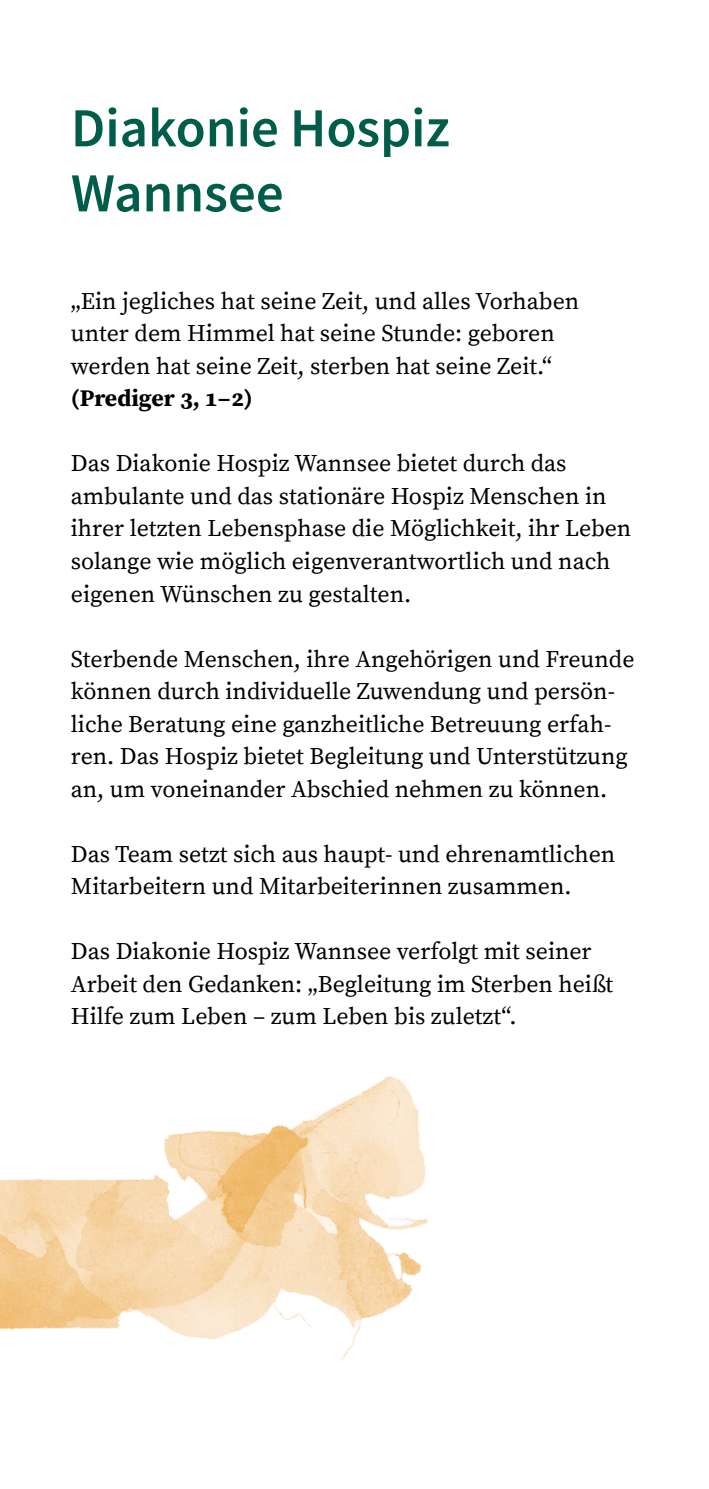
<style>
.page{position:relative;width:709px;height:1489px;background:#fff}
.page>*{position:absolute;margin:0;border:0;box-sizing:border-box;transform-origin:0 0}
.t1{font:600 55px/65px "Source Sans Pro";color:#005d4a}
.t2{font:23.75px/32.5px "Source Serif Pro";color:#000}
.t3{font:700 23.75px "Source Serif Pro";color:#000}
</style>
<div class="page">
<img style="left:0;top:1076px;width:428px;height:285px">
<h1 class="t1" style="left:71px;top:95px;width:380px">Diakonie Hospiz<br>Wannsee</h1>
<p class="t2" style="left:71px;top:286px;width:510px">„Ein jegliches hat seine Zeit, und alles Vorhaben unter dem Himmel hat seine Stunde: geboren werden hat seine Zeit, sterben hat seine Zeit.“</p>
<p class="t3" style="left:71px;top:382px;width:183px">(Prediger 3, 1–2)</p>
<p class="t2" style="left:71px;top:448px;width:562px">Das Diakonie Hospiz Wannsee bietet durch das ambulante und das stationäre Hospiz Menschen in ihrer letzten Lebensphase die Möglichkeit, ihr Leben solange wie möglich eigenverantwortlich und nach eigenen Wünschen zu gestalten.</p>
<p class="t2" style="left:71px;top:643px;width:565px">Sterbende Menschen, ihre Angehörigen und Freunde können durch individuelle Zuwendung und persön&shy;liche Beratung eine ganzheitliche Betreuung erfah&shy;ren. Das Hospiz bietet Begleitung und Unterstützung an, um voneinander Abschied nehmen zu können.</p>
<p class="t2" style="left:71px;top:838px;width:546px">Das Team setzt sich aus haupt- und ehrenamtlichen<br>Mitarbeitern und Mitarbeiterinnen zusammen.</p>
<p class="t2" style="left:71px;top:935px;width:544px">Das Diakonie Hospiz Wannsee verfolgt mit seiner<br>Arbeit den Gedanken: „Begleitung im Sterben heißt<br>Hilfe zum Leben – zum Leben bis zuletzt“.</p>
</div>
